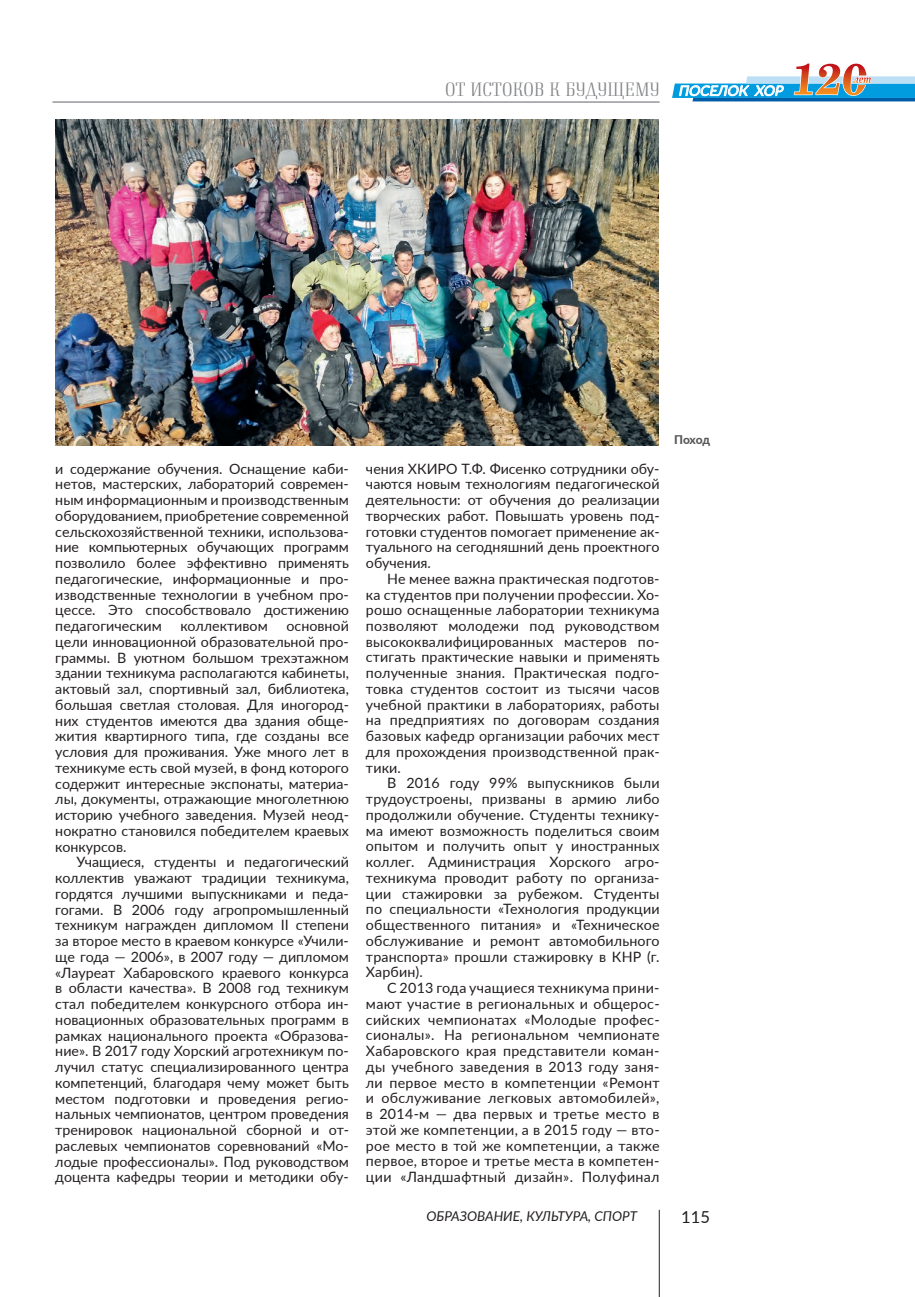
<style>
.page{position:relative;width:915px;height:1297px;background:#fff}
.page>*{position:absolute;margin:0;border:0;box-sizing:border-box;transform-origin:0 0}
.t1{font:16.5px "Lato";color:#231f20}
.t2{font:15.6px "Neumann";color:#808285}
.t3{font:14.25px/15.8px "Lato";color:#231f20;text-align:justify}
.t4{font:italic 13.95px "Lato";color:#fff}
.t5{font:italic 13.5px "Lato";color:#231f20}
.t6{font:800 12px "Lato";letter-spacing:-.02em;color:#57585a}
</style>
<div class="page">
<hr style="left:52px;top:101px;width:607px;height:2px;background:#95979a">
<img style="left:55px;top:119px;width:603px;height:327px">
<svg style="left:672px;top:63px;width:242px;height:38px"></svg>
<hr style="left:658px;top:1210px;width:1px;height:87px;background:#231f20">
<p class="t2" style="left:444px;top:77px;width:216px">ОТ ИСТОКОВ К БУДУЩЕМУ</p>
<p class="t4" style="left:678px;top:81px;width:109px">Поселок Хор</p>
<p class="t3" style="left:55px;top:460px;width:295px">и содержание обучения. Оснащение каби&shy;нетов, мастерских, лабораторий современ&shy;ным информационным и производственным оборудованием, приобретение современной сельскохозяйственной техники, использова&shy;ние компьютерных обучающих программ позволило более эффективно применять педагогические, информационные и про&shy;изводственные технологии в учебном про&shy;цессе. Это способствовало достижению педагогическим</p>
<p class="t3" style="left:55px;top:617px;width:295px;text-indent:231px">основной цели инновационной образовательной про&shy;граммы. В уютном большом трехэтажном здании техникума располагаются кабинеты, актовый зал, спортивный зал, библиотека, большая светлая столовая. Для иногород&shy;них студентов имеются два здания обще&shy;жития квартирного типа, где созданы все условия для проживания. Уже много лет в техникуме есть свой музей, в фонд которого содержит интересные экспонаты, материа&shy;лы, документы, отражающие многолетнюю историю учебного заведения. Музей неод&shy;нократно становился победителем краевых конкурсов.</p>
<p class="t3" style="left:55px;top:854px;width:295px;text-indent:21px">Учащиеся, студенты и педагогический коллектив уважают традиции техникума, гордятся лучшими выпускниками и педа&shy;гогами. В 2006 году агропромышленный техникум награжден дипломом II степени за второе место в краевом конкурсе «Учили&shy;ще года — 2006», в 2007 году — дипломом «Лауреат Хабаровского краевого конкурса в области качества». В 2008 год техникум стал победителем конкурсного отбора ин&shy;новационных образовательных программ в рамках национального проекта «Образова&shy;ние». В 2017 году Хорский агротехникум по&shy;лучил статус специализированного центра компетенций, благодаря чему может быть местом подготовки и проведения регио&shy;нальных чемпионатов, центром проведения тренировок национальной сборной и от&shy;раслевых чемпионатов соревнований «Мо&shy;лодые профессионалы». Под руководством доцента кафедры теории и методики обу-</p>
<p class="t3" style="left:180px;top:617px;width:89px">коллективом</p>
<p class="t3" style="left:366px;top:460px;width:295px">чения ХКИРО Т.Ф. Фисенко сотрудники обу&shy;чаются новым технологиям педагогической деятельности: от обучения до реализации творческих работ. Повышать уровень под&shy;готовки студентов помогает применение ак&shy;туального на сегодняшний день проектного обучения.</p>
<p class="t3" style="left:366px;top:570px;width:295px;text-indent:21px">Не менее важна практическая подготов&shy;ка студентов при получении профессии. Хо&shy;рошо оснащенные лаборатории техникума позволяют молодежи под руководством высококвалифицированных мастеров по&shy;стигать практические навыки и применять полученные знания. Практическая подго&shy;товка студентов состоит из тысячи часов учебной практики в лабораториях, работы на предприятиях по договорам создания базовых кафедр организации рабочих мест для прохождения производственной прак&shy;тики.</p>
<p class="t3" style="left:366px;top:775px;width:295px;text-indent:21px">В 2016 году 99% выпускников были трудоустроены, призваны в армию либо продолжили обучение. Студенты технику&shy;ма имеют возможность поделиться своим опытом и получить опыт у иностранных коллег. Администрация Хорского агро&shy;техникума проводит работу по организа&shy;ции стажировки за рубежом. Студенты по специальности «Технология продукции общественного питания» и «Техническое обслуживание и ремонт автомобильного транспорта» прошли стажировку в КНР (г.<br>Харбин).</p>
<p class="t3" style="left:366px;top:979px;width:295px;text-indent:21px">С 2013 года учащиеся техникума прини&shy;мают участие в региональных и общерос&shy;сийских чемпионатах «Молодые профес&shy;сионалы». На региональном чемпионате Хабаровского края представители коман&shy;ды учебного заведения в 2013 году заня&shy;ли первое место в компетенции «Ремонт и обслуживание легковых автомобилей», в 2014-м — два первых и третье место в этой же компетенции, а в 2015 году — вто&shy;рое место в той же компетенции, а также первое, второе и третье места в компетен&shy;ции «Ландшафтный дизайн». Полуфинал</p>
<p class="t6" style="left:674px;top:430px;width:38px">Поход</p>
<p class="t5" style="left:426px;top:1206px;width:212px">ОБРАЗОВАНИЕ, КУЛЬТУРА, СПОРТ</p>
<p class="t1" style="left:681px;top:1205px;width:30px">115</p>
</div>
